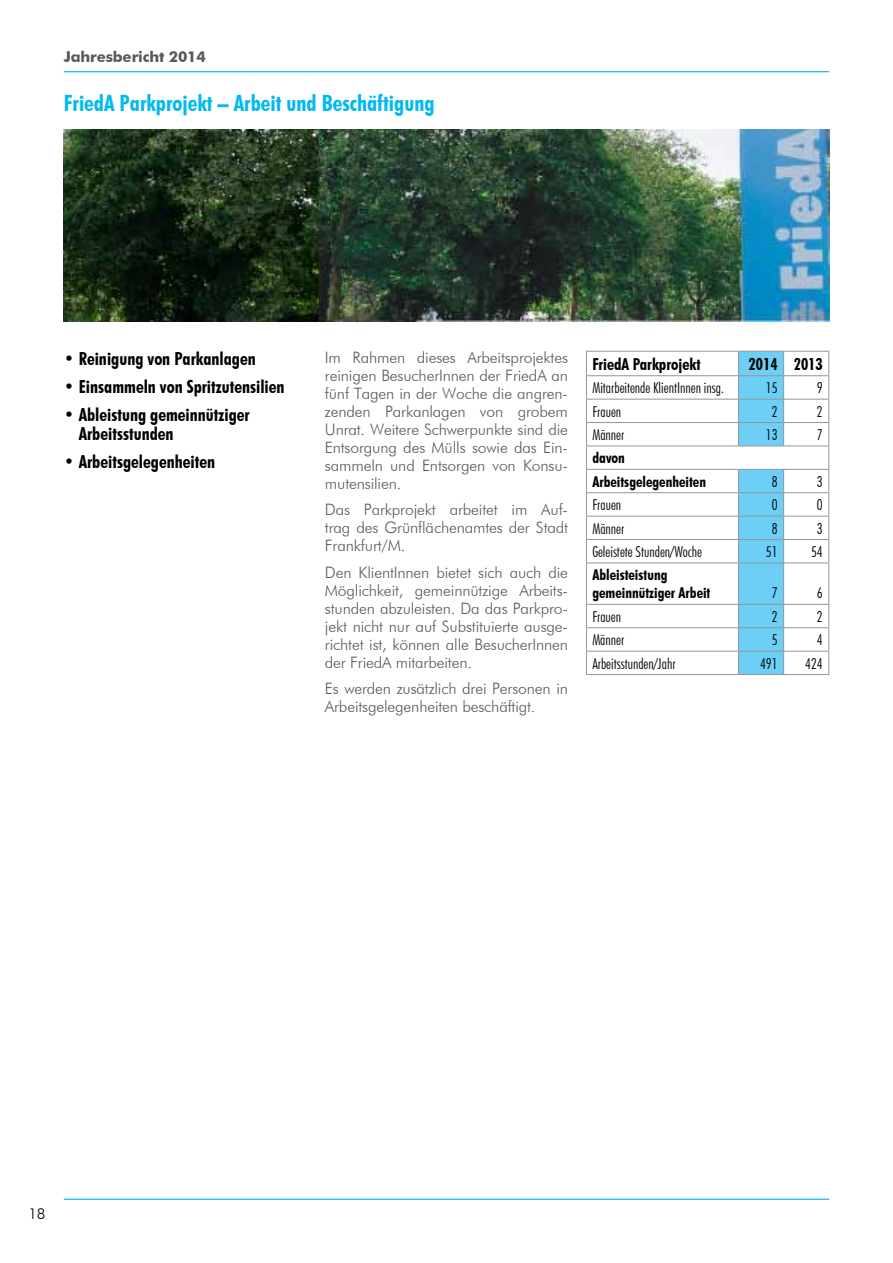
<style>
.page{position:relative;width:893px;height:1263px;background:#fff}
.page>*{position:absolute;margin:0;border:0;box-sizing:border-box;transform-origin:0 0}
.t1{font:700 condensed 22.5px "Futura BT";color:#00b9f1}
.t2{font:700 condensed 18px/19.5px "Futura BT";color:#000}
.t3{font:700 condensed 16.5px "Futura BT";color:#000}
.t4{font:300 15.75px/18px "Futura BT";letter-spacing:-.01em;color:#58595b;text-align:justify}
.t5{font:300 condensed 15px "Futura BT";color:#000}
.t6{font:700 condensed 15px/23.4px "Futura BT";color:#000}
.t7{font:700 15px "Futura BT";letter-spacing:-.01em;color:#58595b}
.t8{font:300 15px "Futura BT";color:#000}
.s1{font-weight:500;font-stretch:normal}
</style>
<div class="page">
<hr style="left:64px;top:71px;width:765px;height:1px;background:#00aeef">
<hr style="left:64px;top:1198px;width:765px;height:2px;background:#00aeef">
<img style="left:64px;top:130px;width:765px;height:192px">
<hr style="left:586px;top:351px;width:152px;height:1px;background:#939598">
<hr style="left:784px;top:351px;width:45px;height:1px;background:#939598">
<hr style="left:586px;top:375px;width:152px;height:1px;background:#939598">
<hr style="left:784px;top:375px;width:45px;height:1px;background:#939598">
<hr style="left:586px;top:399px;width:152px;height:1px;background:#939598">
<hr style="left:784px;top:399px;width:45px;height:1px;background:#939598">
<hr style="left:586px;top:422px;width:152px;height:1px;background:#939598">
<hr style="left:784px;top:422px;width:45px;height:1px;background:#939598">
<hr style="left:586px;top:446px;width:152px;height:1px;background:#939598">
<hr style="left:784px;top:446px;width:45px;height:1px;background:#939598">
<hr style="left:586px;top:469px;width:152px;height:1px;background:#939598">
<hr style="left:784px;top:469px;width:45px;height:1px;background:#939598">
<hr style="left:586px;top:492px;width:152px;height:1px;background:#939598">
<hr style="left:784px;top:492px;width:45px;height:1px;background:#939598">
<hr style="left:586px;top:516px;width:152px;height:1px;background:#939598">
<hr style="left:784px;top:516px;width:45px;height:1px;background:#939598">
<hr style="left:586px;top:539px;width:152px;height:1px;background:#939598">
<svg style="left:586px;top:352px;width:1px;height:210px"></svg>
<hr style="left:784px;top:539px;width:45px;height:1px;background:#939598">
<svg style="left:828px;top:352px;width:1px;height:210px"></svg>
<hr style="left:586px;top:562px;width:152px;height:1px;background:#939598">
<hr style="left:586px;top:563px;width:1px;height:41px;background:#939598">
<hr style="left:784px;top:562px;width:45px;height:1px;background:#939598">
<hr style="left:828px;top:563px;width:1px;height:41px;background:#939598">
<hr style="left:586px;top:604px;width:152px;height:1px;background:#939598">
<hr style="left:784px;top:604px;width:45px;height:1px;background:#939598">
<hr style="left:586px;top:627px;width:152px;height:1px;background:#939598">
<hr style="left:784px;top:627px;width:45px;height:1px;background:#939598">
<hr style="left:586px;top:651px;width:152px;height:1px;background:#939598">
<svg style="left:586px;top:605px;width:1px;height:69px"></svg>
<hr style="left:784px;top:651px;width:45px;height:1px;background:#939598">
<svg style="left:738px;top:351px;width:46px;height:323px;background:#7aceef"></svg>
<svg style="left:828px;top:605px;width:1px;height:69px"></svg>
<hr style="left:586px;top:674px;width:152px;height:1px;background:#939598">
<hr style="left:738px;top:674px;width:46px;height:1px;background:#939598">
<hr style="left:784px;top:674px;width:45px;height:1px;background:#939598">
<p class="t7" style="left:64px;top:48px;width:144px">Jahresbericht 2014</p>
<h1 class="t1" style="left:64px;top:89px;width:372px">FriedA Parkprojekt – Arbeit und Beschäftigung</h1>
<p class="t2" style="left:64px;top:348px;width:194px"><span class="s1">•</span> Reinigung von Parkanlagen</p>
<p class="t2" style="left:64px;top:376px;width:222px"><span class="s1">•</span> Einsammeln von Spritzutensilien</p>
<p class="t2" style="left:79px;top:404px;width:172px;text-indent:-15px"><span class="s1">•</span> Ableistung gemeinnütziger<br>Arbeitsstunden</p>
<p class="t2" style="left:64px;top:452px;width:153px"><span class="s1">•</span> Arbeitsgelegenheiten</p>
<p class="t4" style="left:325px;top:348px;width:245px">Im Rahmen dieses Arbeitsprojektes reinigen BesucherInnen der FriedA an fünf Tagen in der Woche die angren&shy;zenden Parkanlagen von grobem Unrat. Weitere Schwerpunkte sind die Entsorgung des Mülls sowie das Ein&shy;sammeln und Entsorgen von Konsu&shy;mutensilien.</p>
<p class="t4" style="left:325px;top:501px;width:245px">Das Parkprojekt arbeitet im Auf&shy;trag des Grünflächenamtes der Stadt Frankfurt/M.</p>
<p class="t4" style="left:325px;top:563px;width:245px">Den KlientInnen bietet sich auch die Möglichkeit, gemeinnützige Arbeits&shy;stunden abzuleisten. Da das Parkpro&shy;jekt nicht nur auf Substituierte ausge&shy;richtet ist, können alle BesucherInnen der FriedA mitarbeiten.</p>
<p class="t4" style="left:325px;top:680px;width:245px">Es werden zusätzlich drei Personen in<br>Arbeitsgelegenheiten beschäftigt.</p>
<p class="t3" style="left:592px;top:354px;width:110px">FriedA Parkprojekt</p>
<p class="t3" style="left:749px;top:354px;width:76px">2014 2013</p>
<p class="t5" style="left:592px;top:379px;width:133px">Mitarbeitende KlientInnen insg.</p>
<p class="t5" style="left:766px;top:379px;width:13px">15</p>
<p class="t5" style="left:817px;top:379px;width:7px">9</p>
<p class="t5" style="left:592px;top:402px;width:30px">Frauen</p>
<p class="t5" style="left:772px;top:402px;width:7px">2</p>
<p class="t5" style="left:817px;top:402px;width:7px">2</p>
<p class="t5" style="left:592px;top:425px;width:33px">Männer</p>
<p class="t5" style="left:766px;top:425px;width:13px">13</p>
<p class="t5" style="left:817px;top:425px;width:7px">7</p>
<p class="t6" style="left:592px;top:446px;width:115px">davon<br>Arbeitsgelegenheiten</p>
<p class="t5" style="left:772px;top:472px;width:7px">8</p>
<p class="t5" style="left:817px;top:472px;width:7px">3</p>
<p class="t5" style="left:592px;top:496px;width:30px">Frauen</p>
<p class="t5" style="left:772px;top:496px;width:7px">0</p>
<p class="t5" style="left:817px;top:496px;width:7px">0</p>
<p class="t5" style="left:592px;top:519px;width:33px">Männer</p>
<p class="t5" style="left:772px;top:519px;width:7px">8</p>
<p class="t5" style="left:817px;top:519px;width:7px">3</p>
<p class="t5" style="left:592px;top:542px;width:111px">Geleistete Stunden/Woche</p>
<p class="t5" style="left:766px;top:542px;width:13px">51</p>
<p class="t5" style="left:811px;top:542px;width:13px">54</p>
<p class="t6" style="left:592px;top:566px;width:120px;line-height:18px">Ableisteistung gemeinnütziger Arbeit</p>
<p class="t5" style="left:772px;top:584px;width:7px">7</p>
<p class="t5" style="left:817px;top:584px;width:7px">6</p>
<p class="t5" style="left:592px;top:607px;width:30px">Frauen</p>
<p class="t5" style="left:772px;top:607px;width:7px">2</p>
<p class="t5" style="left:817px;top:607px;width:7px">2</p>
<p class="t5" style="left:592px;top:631px;width:33px">Männer</p>
<p class="t5" style="left:772px;top:631px;width:7px">5</p>
<p class="t5" style="left:817px;top:631px;width:7px">4</p>
<p class="t5" style="left:592px;top:654px;width:85px">Arbeitsstunden/Jahr</p>
<p class="t5" style="left:760px;top:654px;width:19px">491</p>
<p class="t5" style="left:805px;top:654px;width:19px">424</p>
<p class="t8" style="left:28px;top:1205px;width:19px">18</p>
</div>
